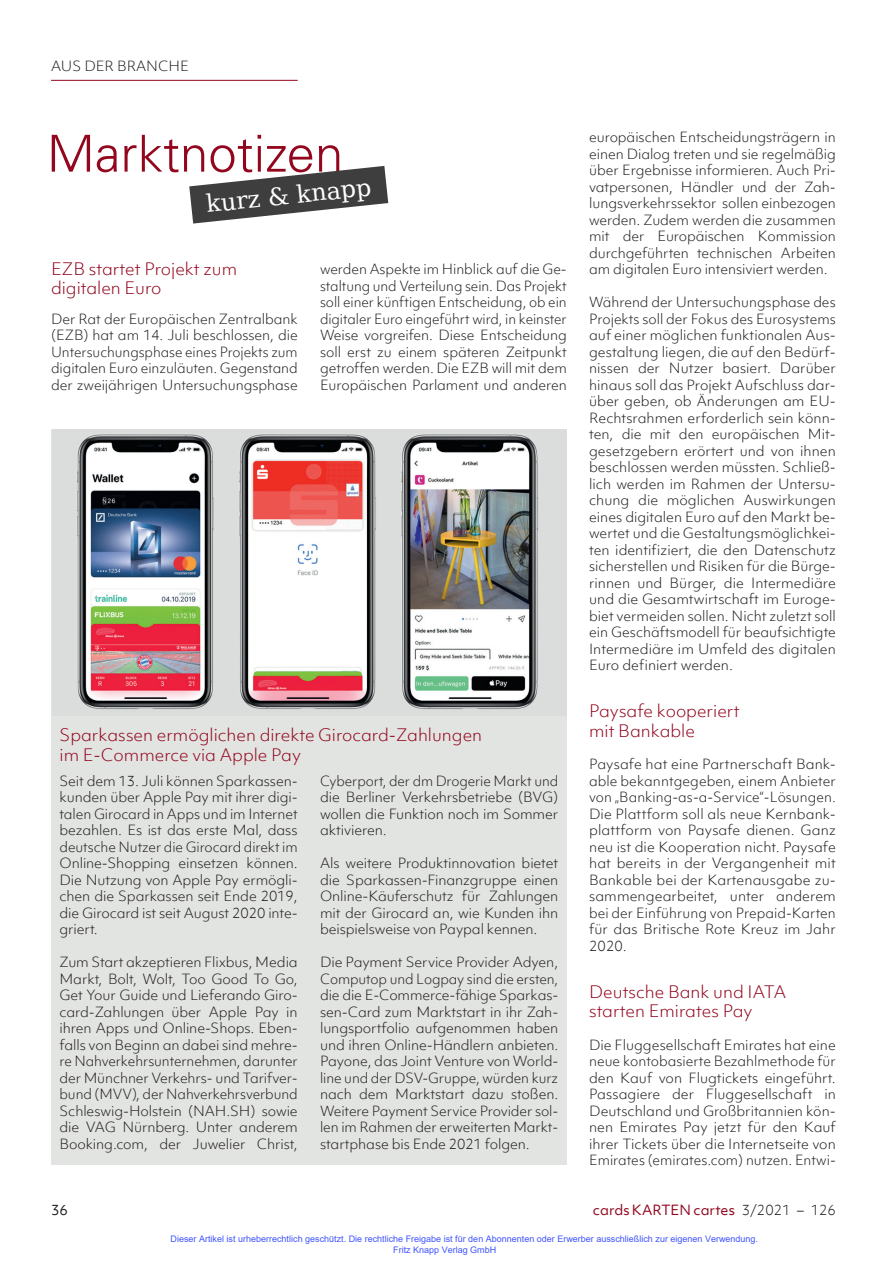
<style>
.page{position:relative;width:872px;height:1263px;background:#fff}
.page>*{position:absolute;margin:0;border:0;box-sizing:border-box;transform-origin:0 0}
.t1{font:300 51px "Univers";color:#93071e}
.t2{font:24px "Bitstream Vera Serif";color:#fff}
.t3{font:300 16.5px/19.5px "Objektiv Mk 1";color:#93071e}
.t4{font:300 13.5px/16.5px "Objektiv Mk 1";color:#231f20;text-align:justify}
.t5{font:300 13.5px/16.5px "Objektiv Mk 1";color:#231f20;text-align:justify;scale:.96 1}
.t6{font:13.5px "Objektiv Mk 1";color:#93071e}
.t7{font:13.5px "Objektiv Mk 1";color:#231f20}
.t8{font:9px/10.8px "Arial";color:#4054ff}
.s1{font-weight:300;color:#231f20}
</style>
<div class="page">
<hr style="left:51px;top:80px;width:247px;height:1px;background:#93071e">
<svg style="left:189px;top:166px;width:199px;height:58px"></svg>
<div style="left:51px;top:707px;width:516px;height:458px;background:#e2e4e2"></div>
<img style="left:51px;top:429px;width:516px;height:281px">
<p class="t4" style="left:51px;top:58px;width:139px">AUS DER BRANCHE</p>
<h1 class="t1" style="left:47px;top:123px;width:298px">Marktnotizen</h1>
<h2 class="t2" style="left:205px;top:190px;width:167px;rotate:-6deg">kurz &amp; knapp</h2>
<p class="t3" style="left:51px;top:259px;width:188px">EZB startet Projekt zum digitalen Euro</p>
<p class="t4" style="left:51px;top:310px;width:248px">Der Rat der Europäischen Zentralbank (EZB) hat am 14. Juli beschlossen, die Untersuchungsphase eines Projekts zum digitalen Euro einzuläuten. Gegenstand der zweijährigen Untersuchungsphase</p>
<p class="t4" style="left:320px;top:261px;width:248px">werden Aspekte im Hinblick auf die Ge&shy;staltung und Verteilung sein. Das Projekt soll einer künftigen Entscheidung, ob ein digitaler Euro eingeführt wird, in keinster Weise vorgreifen. Diese Entscheidung soll erst zu einem späteren Zeitpunkt getroffen werden. Die EZB will mit dem Europäischen Parlament und anderen</p>
<p class="t3" style="left:60px;top:725px;width:424px">Sparkassen ermöglichen direkte Girocard-Zahlungen im E-Commerce via Apple Pay</p>
<p class="t4" style="left:60px;top:772px;width:240px">Seit dem 13. Juli können Sparkassen&shy;kunden über Apple Pay mit ihrer digi&shy;talen Girocard in Apps und im Internet bezahlen. Es ist das erste Mal, dass deutsche Nutzer die Girocard direkt im Online-Shopping einsetzen können.<br>Die Nutzung von Apple Pay ermögli&shy;chen die Sparkassen seit Ende 2019, die Girocard ist seit August 2020 inte&shy;griert.</p>
<p class="t4" style="left:60px;top:954px;width:240px;text-align:left">Zum Start akzeptieren Flixbus, Media Markt, Bolt, Wolt, Too Good To Go, Get Your Guide und Lieferando Giro&shy;card-Zahlungen über Apple Pay in ihren Apps und Online-Shops. Eben&shy;falls von Beginn an dabei sind mehre&shy;re Nahverkehrsunternehmen, darunter der Münchner Verkehrs- und Tarifver&shy;bund (MVV), der Nahverkehrsverbund Schleswig-Holstein (NAH.SH) sowie die VAG Nürnberg. Unter anderem Booking.com, der Juwelier Christ,</p>
<p class="t5" style="left:320px;top:772px;width:250px">Cyberport, der dm Drogerie Markt und die Berliner Verkehrsbetriebe (BVG) wollen die Funktion noch im Sommer aktivieren.</p>
<p class="t4" style="left:320px;top:855px;width:240px">Als weitere Produktinnovation bietet die Sparkassen-Finanzgruppe einen Online-Käuferschutz für Zahlungen mit der Girocard an, wie Kunden ihn beispielsweise von Paypal kennen.</p>
<p class="t4" style="left:320px;top:954px;width:240px">Die Payment Service Provider Adyen, Computop und Logpay sind die ersten, die die E-Commerce-fähige Sparkas&shy;sen-Card zum Marktstart in ihr Zah&shy;lungsportfolio aufgenommen haben und ihren Online-Händlern anbieten.<br>Payone, das Joint Venture von World&shy;line und der DSV-Gruppe, würden kurz nach dem Marktstart dazu stoßen.<br>Weitere Payment Service Provider sol&shy;len im Rahmen der erweiterten Markt&shy;startphase bis Ende 2021 folgen.</p>
<p class="t4" style="left:589px;top:129px;width:248px">europäischen Entscheidungsträgern in einen Dialog treten und sie regelmäßig über Ergebnisse informieren. Auch Pri&shy;vatpersonen, Händler und der Zah&shy;lungsverkehrssektor sollen einbezogen werden. Zudem werden die zusammen mit der Europäischen Kommission durchgeführten technischen Arbeiten am digitalen Euro intensiviert werden.</p>
<p class="t4" style="left:589px;top:294px;width:248px;text-align:left">Während der Untersuchungsphase des Projekts soll der Fokus des Eurosystems auf einer möglichen funktionalen Aus&shy;gestaltung liegen, die auf den Bedürf&shy;nissen der Nutzer basiert. Darüber hinaus soll das Projekt Aufschluss dar&shy;über geben, ob Änderungen am EU-Rechtsrahmen erforderlich sein könn&shy;ten, die mit den europäischen Mit&shy;gesetzgebern erörtert und von ihnen beschlossen werden müssten. Schließ&shy;lich werden im Rahmen der Untersu&shy;chung die möglichen Auswirkungen eines digitalen Euro auf den Markt be&shy;wertet und die Gestaltungsmöglichkei&shy;ten identifiziert, die den Datenschutz sicherstellen und Risiken für die Bürge&shy;rinnen und Bürger, die Intermediäre und die Gesamtwirtschaft im Euroge&shy;biet vermeiden sollen. Nicht zuletzt soll ein Geschäftsmodell für beaufsichtigte Intermediäre im Umfeld des digitalen Euro definiert werden.</p>
<p class="t3" style="left:589px;top:701px;width:152px">Paysafe kooperiert mit Bankable</p>
<p class="t4" style="left:589px;top:756px;width:248px;text-align:left">Paysafe hat eine Partnerschaft Bank&shy;able bekanntgegeben, einem Anbieter von „Banking-as-a-Service“-Lösungen.<br>Die Plattform soll als neue Kernbank&shy;plattform von Paysafe dienen. Ganz neu ist die Kooperation nicht. Paysafe hat bereits in der Vergangenheit mit Bankable bei der Kartenausgabe zu&shy;sammengearbeitet, unter anderem bei der Einführung von Prepaid-Karten für das Britische Rote Kreuz im Jahr 2020.</p>
<p class="t3" style="left:589px;top:982px;width:198px">Deutsche Bank und IATA starten Emirates Pay</p>
<p class="t4" style="left:589px;top:1036px;width:248px">Die Fluggesellschaft Emirates hat eine neue kontobasierte Bezahlmethode für den Kauf von Flugtickets eingeführt.<br>Passagiere der Fluggesellschaft in Deutschland und Großbritannien kön&shy;nen Emirates Pay jetzt für den Kauf ihrer Tickets über die Internetseite von Emirates (emirates.com) nutzen. Entwi-</p>
<p class="t7" style="left:51px;top:1200px;width:18px">36</p>
<p class="t6" style="left:593px;top:1200px;width:244px">cards KARTEN cartes <span class="s1">3/2021 – 126</span></p>
<p class="t8" style="left:393px;top:1233px;width:366px;text-indent:-223px">Dieser Artikel ist urheberrechtlich geschützt. Die rechtliche Freigabe ist für den Abonnenten oder Erwerber ausschließlich zur eigenen Verwendung.<br>Fritz Knapp Verlag GmbH</p>
</div>
